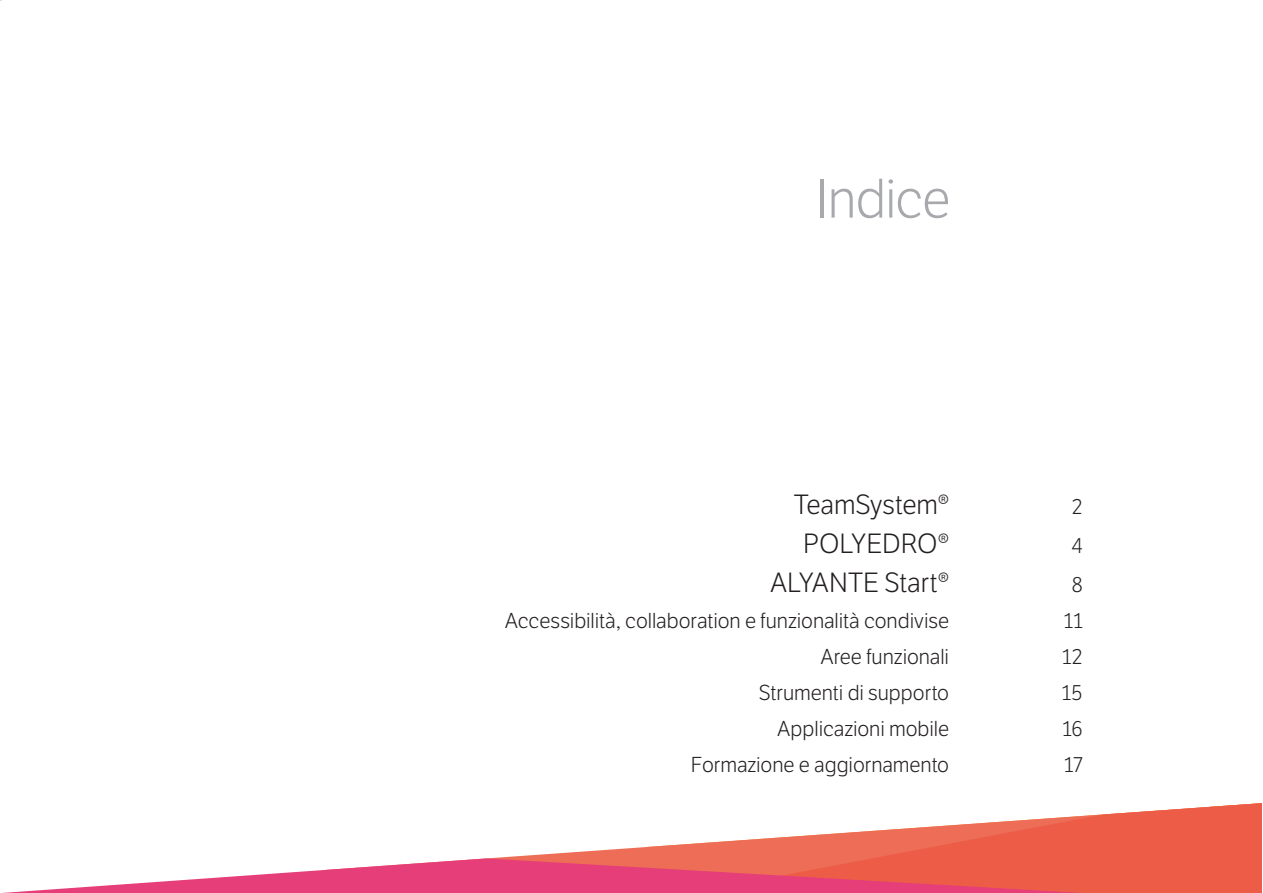
<style>
.page{position:relative;width:1263px;height:893px;background:#fff}
.page>*{position:absolute;margin:0;border:0;box-sizing:border-box;transform-origin:0 0}
.t1{font:300 54px "LFT Etica";letter-spacing:-.02em;color:#a8a9ad}
.t2{font:300 27px "LFT Etica";color:#231f20}
.t3{font:300 21px "LFT Etica";color:#231f20}
</style>
<div class="page">
<svg style="left:493px;top:843px;width:197px;height:15px"></svg>
<svg style="left:690px;top:803px;width:572px;height:90px;fill:#ed5c47"></svg>
<svg style="left:2px;top:858px;width:1079px;height:35px"></svg>
<h1 class="t1" style="left:816px;top:168px;width:136px">Indice</h1>
<p class="t2" style="left:794px;top:490px;width:157px">TeamSystem®</p>
<p class="t3" style="left:1072px;top:495px;width:12px">2</p>
<p class="t2" style="left:803px;top:529px;width:147px">POLYEDRO®</p>
<p class="t3" style="left:1071px;top:534px;width:13px">4</p>
<p class="t2" style="left:770px;top:568px;width:181px">ALYANTE Start®</p>
<p class="t3" style="left:1072px;top:573px;width:12px">8</p>
<p class="t3" style="left:505px;top:609px;width:446px">Accessibilità, collaboration e funzionalità condivise</p>
<p class="t3" style="left:1064px;top:609px;width:20px">11</p>
<p class="t3" style="left:820px;top:645px;width:130px">Aree funzionali</p>
<p class="t3" style="left:1062px;top:645px;width:22px">12</p>
<p class="t3" style="left:759px;top:681px;width:192px">Strumenti di supporto</p>
<p class="t3" style="left:1062px;top:681px;width:22px">15</p>
<p class="t3" style="left:777px;top:717px;width:174px">Applicazioni mobile</p>
<p class="t3" style="left:1062px;top:717px;width:22px">16</p>
<p class="t3" style="left:691px;top:753px;width:260px">Formazione e aggiornamento</p>
<p class="t3" style="left:1064px;top:753px;width:20px">17</p>
</div>
